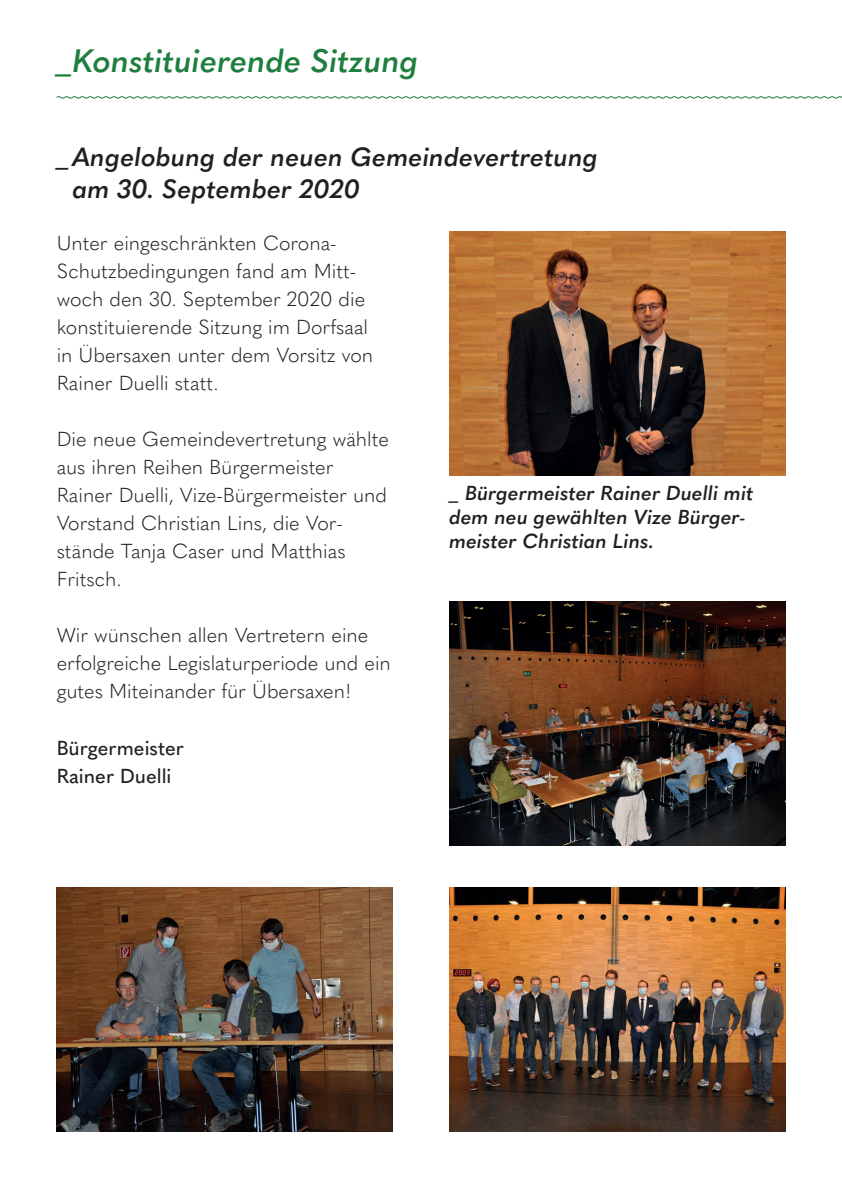
<style>
.page{position:relative;width:842px;height:1191px;background:#fff}
.page>*{position:absolute;margin:0;border:0;box-sizing:border-box;transform-origin:0 0}
.t1{font:italic 600 32px "Quasimoda";color:#1d7e3d}
.t2{font:italic 600 26px/32px "Quasimoda";color:#231f20}
.t3{font:300 20px/28px "Quasimoda";color:#231f20}
.t4{font:italic 600 20px/24px "Quasimoda";color:#231f20}
.t5{font:500 20px/28px "Quasimoda";color:#231f20}
</style>
<div class="page">
<svg style="left:56px;top:96px;width:786px;height:3px"></svg>
<img style="left:449px;top:888px;width:336px;height:243px">
<img style="left:57px;top:888px;width:336px;height:243px">
<img style="left:449px;top:602px;width:336px;height:243px">
<img style="left:450px;top:231px;width:335px;height:244px">
<h1 class="t1" style="left:57px;top:36px;width:364px">_Konstituierende Sitzung</h1>
<h2 class="t2" style="left:73px;top:139px;width:527px;text-indent:-16px">_Angelobung der neuen Gemeindevertretung am 30. September 2020</h2>
<p class="t3" style="left:57px;top:228px;width:318px">Unter eingeschränkten Corona-<br>Schutzbedingungen fand am Mitt&shy;woch den 30. September 2020 die konstituierende Sitzung im Dorfsaal in Übersaxen unter dem Vorsitz von<br>Rainer Duelli statt.</p>
<p class="t3" style="left:57px;top:424px;width:334px">Die neue Gemeindevertretung wählte aus ihren Reihen Bürgermeister<br>Rainer Duelli, Vize-Bürgermeister und<br>Vorstand Christian Lins, die Vor‑ stände Tanja Caser und Matthias<br>Fritsch.</p>
<p class="t3" style="left:57px;top:620px;width:336px">Wir wünschen allen Vertretern eine erfolgreiche Legislaturperiode und ein gutes Miteinander für Übersaxen!</p>
<p class="t5" style="left:57px;top:732px;width:129px">Bürgermeister<br>Rainer Duelli</p>
<p class="t4" style="left:449px;top:479px;width:306px">_ Bürgermeister Rainer Duelli mit dem neu gewählten Vize Bürger&shy;meister Christian Lins.</p>
</div>
